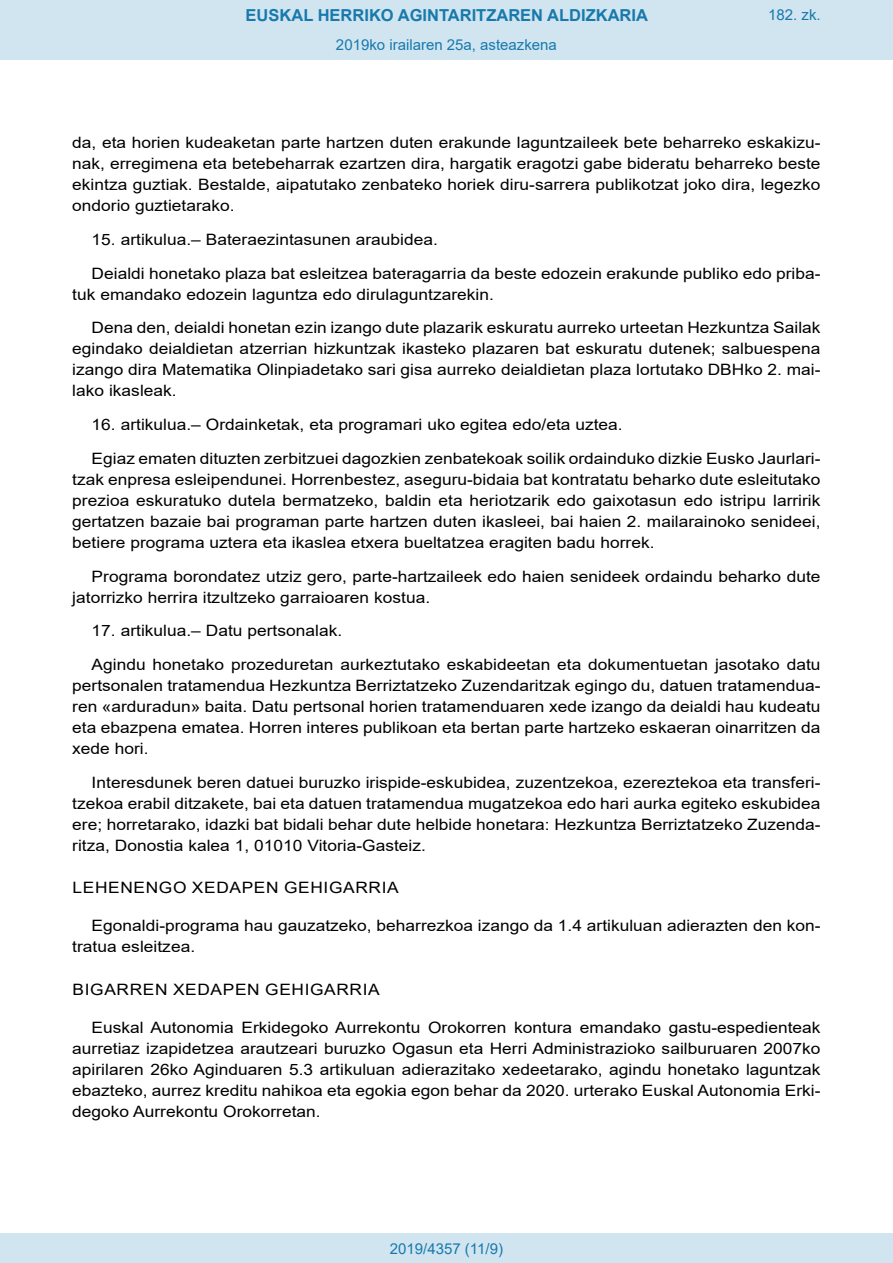
<style>
.page{position:relative;width:893px;height:1263px;background:#fff}
.page>*{position:absolute;margin:0;border:0;box-sizing:border-box;transform-origin:0 0}
.t1{font:700 16.5px "Arial";color:#1879ad}
.BOPVDetalle{font:15.6px/21px "Arial";color:#000;text-align:justify;scale:1.11 1}
.BOPVDisposicion{font:15.6px "Arial";letter-spacing:.035em;color:#000;scale:1.11 1}
.Paginacion_Centro{font:15px "Arial";color:#1879ad}
</style>
<div class="page">
<div style="left:0;top:0;width:893px;height:60px;background:#d0e5f0"></div>
<div style="left:0;top:1233px;width:893px;height:30px;background:#d0e5f0"></div>
<p class="t1" style="left:246px;top:3px;width:404px">EUSKAL HERRIKO AGINTARITZAREN ALDIZKARIA</p>
<p class="Paginacion_Centro" style="left:336px;top:35px;width:222px">2019ko irailaren 25a, asteazkena</p>
<p class="Paginacion_Centro" style="left:768px;top:5px;width:54px">182. zk.</p>
<p class="BOPVDetalle" style="left:72px;top:132px;width:676px">da, eta horien kudeaketan parte hartzen duten erakunde laguntzaileek bete beharreko eskakizu&shy;nak, erregimena eta betebeharrak ezartzen dira, hargatik eragotzi gabe bideratu beharreko beste ekintza guztiak. Bestalde, aipatutako zenbateko horiek diru-sarrera publikotzat joko dira, legezko ondorio guztietarako.</p>
<p class="BOPVDetalle" style="left:92px;top:229px;width:313px">15. artikulua.– Bateraezintasunen araubidea.</p>
<p class="BOPVDetalle" style="left:72px;top:263px;width:676px;text-indent:19px">Deialdi honetako plaza bat esleitzea bateragarria da beste edozein erakunde publiko edo priba&shy;tuk emandako edozein laguntza edo dirulaguntzarekin.</p>
<p class="BOPVDetalle" style="left:72px;top:317px;width:676px;text-indent:19px">Dena den, deialdi honetan ezin izango dute plazarik eskuratu aurreko urteetan Hezkuntza Sailak egindako deialdietan atzerrian hizkuntzak ikasteko plazaren bat eskuratu dutenek; salbuespena izango dira Matematika Olinpiadetako sari gisa aurreko deialdietan plaza lortutako DBHko 2. mai&shy;lako ikasleak.</p>
<p class="BOPVDetalle" style="left:92px;top:414px;width:480px">16. artikulua.– Ordainketak, eta programari uko egitea edo/eta uztea.</p>
<p class="BOPVDetalle" style="left:72px;top:448px;width:676px;text-indent:19px">Egiaz ematen dituzten zerbitzuei dagozkien zenbatekoak soilik ordainduko dizkie Eusko Jaurlari&shy;tzak enpresa esleipendunei. Horrenbestez, aseguru-bidaia bat kontratatu beharko dute esleitutako prezioa eskuratuko dutela bermatzeko, baldin eta heriotzarik edo gaixotasun edo istripu larririk gertatzen bazaie bai programan parte hartzen duten ikasleei, bai haien 2. mailarainoko senideei, betiere programa uztera eta ikaslea etxera bueltatzea eragiten badu horrek.</p>
<p class="BOPVDetalle" style="left:72px;top:566px;width:676px;text-indent:19px">Programa borondatez utziz gero, parte-hartzaileek edo haien senideek ordaindu beharko dute jatorrizko herrira itzultzeko garraioaren kostua.</p>
<p class="BOPVDetalle" style="left:92px;top:620px;width:227px">17. artikulua.– Datu pertsonalak.</p>
<p class="BOPVDetalle" style="left:72px;top:654px;width:676px;text-indent:19px">Agindu honetako prozeduretan aurkeztutako eskabideetan eta dokumentuetan jasotako datu pertsonalen tratamendua Hezkuntza Berriztatzeko Zuzendaritzak egingo du, datuen tratamendua&shy;ren «arduradun» baita. Datu pertsonal horien tratamenduaren xede izango da deialdi hau kudeatu eta ebazpena ematea. Horren interes publikoan eta bertan parte hartzeko eskaeran oinarritzen da xede hori.</p>
<p class="BOPVDetalle" style="left:72px;top:772px;width:676px;text-indent:19px">Interesdunek beren datuei buruzko irispide-eskubidea, zuzentzekoa, ezereztekoa eta transferi&shy;tzekoa erabil ditzakete, bai eta datuen tratamendua mugatzekoa edo hari aurka egiteko eskubidea ere; horretarako, idazki bat bidali behar dute helbide honetara: Hezkuntza Berriztatzeko Zuzenda&shy;ritza, Donostia kalea 1, 01010 Vitoria-Gasteiz.</p>
<p class="BOPVDisposicion" style="left:73px;top:877px;width:295px">LEHENENGO XEDAPEN GEHIGARRIA</p>
<p class="BOPVDetalle" style="left:72px;top:915px;width:676px;text-indent:19px">Egonaldi-programa hau gauzatzeko, beharrezkoa izango da 1.4 artikuluan adierazten den kon&shy;tratua esleitzea.</p>
<p class="BOPVDisposicion" style="left:73px;top:978px;width:278px">BIGARREN XEDAPEN GEHIGARRIA</p>
<p class="BOPVDetalle" style="left:72px;top:1016px;width:676px;text-indent:19px">Euskal Autonomia Erkidegoko Aurrekontu Orokorren kontura emandako gastu-espedienteak aurretiaz izapidetzea arautzeari buruzko Ogasun eta Herri Administrazioko sailburuaren 2007ko apirilaren 26ko Aginduaren 5.3 artikuluan adierazitako xedeetarako, agindu honetako laguntzak ebazteko, aurrez kreditu nahikoa eta egokia egon behar da 2020. urterako Euskal Autonomia Erki&shy;degoko Aurrekontu Orokorretan.</p>
<p class="Paginacion_Centro" style="left:390px;top:1238px;width:115px">2019/4357 (11/9)</p>
</div>
